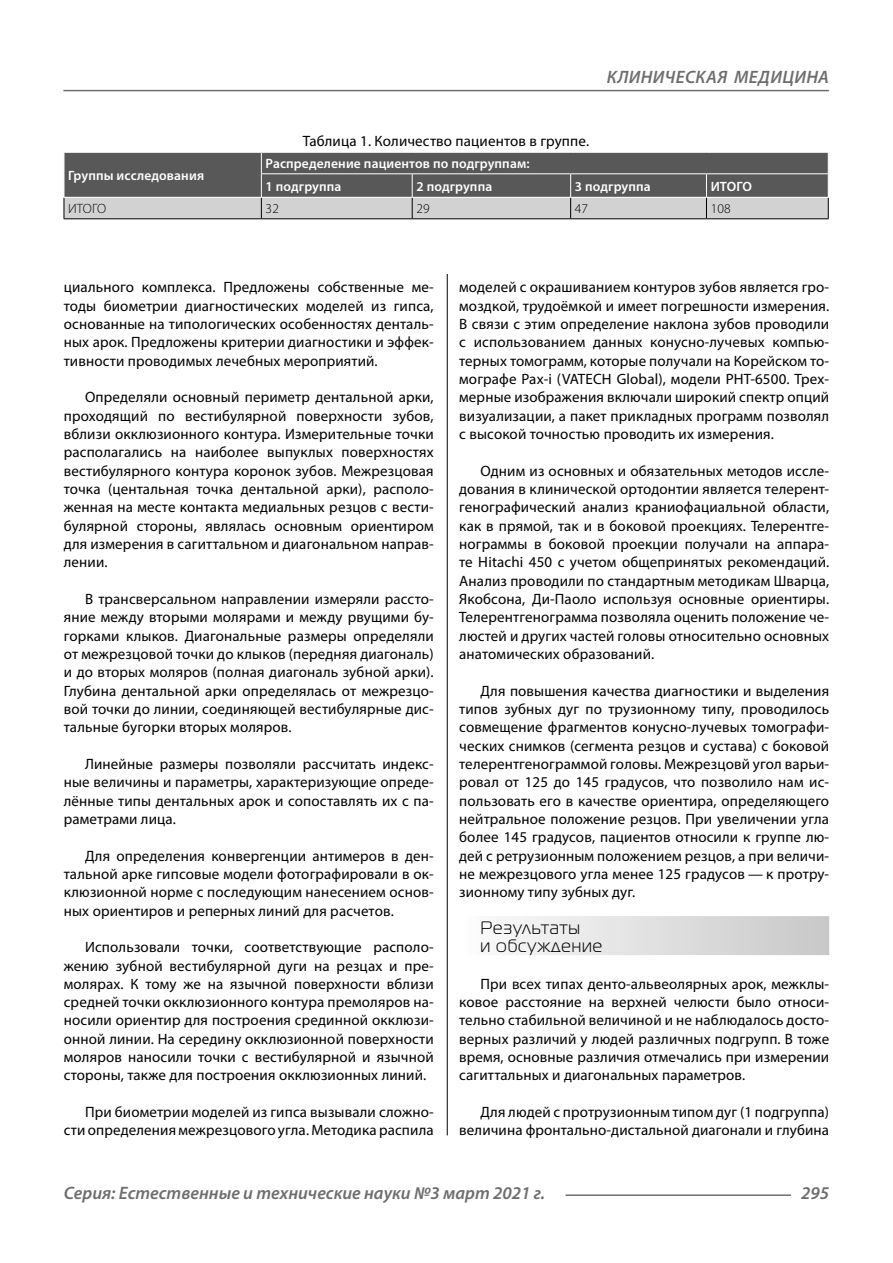
<style>
.page{position:relative;width:893px;height:1263px;background:#fff}
.page>*{position:absolute;margin:0;border:0;box-sizing:border-box;transform-origin:0 0}
.t1{font:italic 600 18px "Myriad Pro";color:#6e6e6e}
.Subheader_2lines{font:18px/18.3px "Magistral C";letter-spacing:.05em;color:#000}
.Normal{font:15px/18.3px "Myriad Pro";letter-spacing:.01em;color:#000;text-align:justify}
.podpis{font:15px "Myriad Pro";letter-spacing:.01em;color:#000}
.Tab_header{font:600 13.5px "Myriad Pro";letter-spacing:.01em;color:#fff}
.Tab_content{font:300 13.5px "Myriad Pro";letter-spacing:.01em;color:#000}
</style>
<div class="page">
<hr style="left:447px;top:128px;width:1px;height:1007px;background:#000">
<div style="left:459px;top:916px;width:370px;height:39px;background:linear-gradient(to right,#fcfcfc,#c8c8c8)"></div>
<div style="left:63px;top:128px;width:766px;height:146px;background:#fff"></div>
<svg style="left:64px;top:152px;width:765px;height:67px;background:#818181"></svg>
<hr style="left:64px;top:197px;width:197px;height:1px;background:#fff">
<hr style="left:261px;top:197px;width:151px;height:1px;background:#fff">
<hr style="left:412px;top:197px;width:159px;height:1px;background:#fff">
<hr style="left:571px;top:197px;width:135px;height:1px;background:#fff">
<hr style="left:706px;top:197px;width:123px;height:1px;background:#fff">
<hr style="left:566px;top:1194px;width:225px;height:2px;background:#6e6e6e">
<hr style="left:63px;top:90px;width:766px;height:1px;background:#6e6e6e">
<p class="Tab_header" style="left:68px;top:167px;width:137px">Группы исследования</p>
<p class="t1" style="left:607px;top:66px;width:23px">Клиническая</p>
<p class="t1" style="left:734px;top:66px;width:13px">меди</p>
<p class="t1" style="left:782px;top:66px;width:25px">цина</p>
<p class="podpis" style="left:303px;top:132px;width:288px">Таблица 1. Количество пациентов в группе.</p>
<p class="Tab_header" style="left:266px;top:155px;width:265px">Распределение пациентов по подгруппам:</p>
<p class="Tab_header" style="left:266px;top:177px;width:77px">1 подгруппа</p>
<p class="Tab_header" style="left:416px;top:177px;width:77px">2 подгруппа</p>
<p class="Tab_header" style="left:575px;top:177px;width:77px">3 подгруппа</p>
<p class="Tab_header" style="left:711px;top:177px;width:43px">ИТОГО</p>
<p class="Tab_content" style="left:68px;top:200px;width:39px">ИТОГО</p>
<p class="Tab_content" style="left:266px;top:200px;width:15px">32</p>
<p class="Tab_content" style="left:416px;top:200px;width:15px">29</p>
<p class="Tab_content" style="left:575px;top:200px;width:15px">47</p>
<p class="Tab_content" style="left:711px;top:200px;width:22px">108</p>
<p class="Normal" style="left:64px;top:278px;width:371px">циального комплекса. Предложены собственные ме&shy;тоды биометрии диагностических моделей из гипса, основанные на типологических особенностях денталь&shy;ных арок. Предложены критерии диагностики и эффек&shy;тивности проводимых лечебных мероприятий.</p>
<p class="Normal" style="left:64px;top:388px;width:371px;text-indent:21px">Определяли основный периметр дентальной арки, проходящий по вестибулярной поверхности зубов, вблизи окклюзионного контура. Измерительные точки располагались на наиболее выпуклых поверхностях вестибулярного контура коронок зубов. Межрезцовая точка (центальная точка дентальной арки), располо&shy;женная на месте контакта медиальных резцов с вести&shy;булярной стороны, являлась основным ориентиром для измерения в сагиттальном и диагональном направ&shy;лении.</p>
<p class="Normal" style="left:64px;top:590px;width:371px;text-indent:21px">В трансверсальном направлении измеряли рассто&shy;яние между вторыми молярами и между рвущими бу&shy;горками клыков. Диагональные размеры определяли от межрезцовой точки до клыков (передняя диагональ) и до вторых моляров (полная диагональ зубной арки).<br>Глубина дентальной арки определялась от межрезцо&shy;вой точки до линии, соединяющей вестибулярные дис&shy;тальные бугорки вторых моляров.</p>
<p class="Normal" style="left:64px;top:754px;width:371px;text-indent:21px">Линейные размеры позволяли рассчитать индекс&shy;ные величины и параметры, характеризующие опреде&shy;лённые типы дентальных арок и сопоставлять их с па&shy;раметрами лица.</p>
<p class="Normal" style="left:64px;top:846px;width:371px;text-indent:21px">Для определения конвергенции антимеров в ден&shy;тальной арке гипсовые модели фотографировали в ок&shy;клюзионной норме с последующим нанесением основ&shy;ных ориентиров и реперных линий для расчетов.</p>
<p class="Normal" style="left:64px;top:938px;width:371px;text-indent:21px">Использовали точки, соответствующие располо&shy;жению зубной вестибулярной дуги на резцах и пре&shy;молярах. К тому же на язычной поверхности вблизи средней точки окклюзионного контура премоляров на&shy;носили ориентир для построения срединной окклюзи&shy;онной линии. На середину окклюзионной поверхности моляров наносили точки с вестибулярной и язычной стороны, также для построения окклюзионных линий.</p>
<p class="Normal" style="left:64px;top:1103px;width:371px;text-align:right">При биометрии моделей из гипса вызывали сложно&shy;сти определения межрезцового угла. Методика распила</p>
<p class="Normal" style="left:459px;top:278px;width:371px">моделей с окрашиванием контуров зубов является гро&shy;моздкой, трудоёмкой и имеет погрешности измерения.<br>В связи с этим определение наклона зубов проводили с использованием данных конусно-лучевых компью&shy;терных томограмм, которые получали на Корейском то&shy;мографе Pax-i (VATECH Global), модели РНТ‑6500. Трех&shy;мерные изображения включали широкий спектр опций визуализации, а пакет прикладных программ позволял с высокой точностью проводить их измерения.</p>
<p class="Normal" style="left:459px;top:461px;width:371px;text-indent:21px">Одним из основных и обязательных методов иссле&shy;дования в клинической ортодонтии является телерент&shy;генографический анализ краниофациальной области, как в прямой, так и в боковой проекциях. Телерентге&shy;нограммы в боковой проекции получали на аппара&shy;те Hitachi 450 с учетом общепринятых рекомендаций.<br>Анализ проводили по стандартным методикам Шварца, Якобсона, Ди-Паоло используя основные ориентиры.<br>Телерентгенограмма позволяла оценить положение че&shy;люстей и других частей головы относительно основных анатомических образований.</p>
<p class="Normal" style="left:459px;top:681px;width:371px;text-indent:21px">Для повышения качества диагностики и выделения типов зубных дуг по трузионному типу, проводилось совмещение фрагментов конусно-лучевых томографи&shy;ческих снимков (сегмента резцов и сустава) с боковой телерентгенограммой головы. Межрезцовй угол варьи&shy;ровал от 125 до 145 градусов, что позволило нам ис&shy;пользовать его в качестве ориентира, определяющего нейтральное положение резцов. При увеличении угла более 145 градусов, пациентов относили к группе лю&shy;дей с ретрузионным положением резцов, а при величи&shy;не межрезцового угла менее 125 градусов — к протру&shy;зионному типу зубных дуг.</p>
<p class="Subheader_2lines" style="left:480px;top:918px;width:123px">Результаты<br>и обсуждение</p>
<p class="Normal" style="left:459px;top:974px;width:371px;text-indent:21px">При всех типах денто-альвеолярных арок, межклы&shy;ковое расстояние на верхней челюсти было относи&shy;тельно стабильной величиной и не наблюдалось досто&shy;верных различий у людей различных подгрупп. В тоже время, основные различия отмечались при измерении сагиттальных и диагональных параметров.</p>
<p class="Normal" style="left:459px;top:1103px;width:371px;text-align:right">Для людей с протрузионным типом дуг (1 подгруппа) величина фронтально-дистальной диагонали и глубина</p>
<p class="t1" style="left:64px;top:1182px;width:483px">Серия: Естественные и технические науки №3 март 2021 г.</p>
<p class="t1" style="left:801px;top:1182px;width:30px">295</p>
</div>
